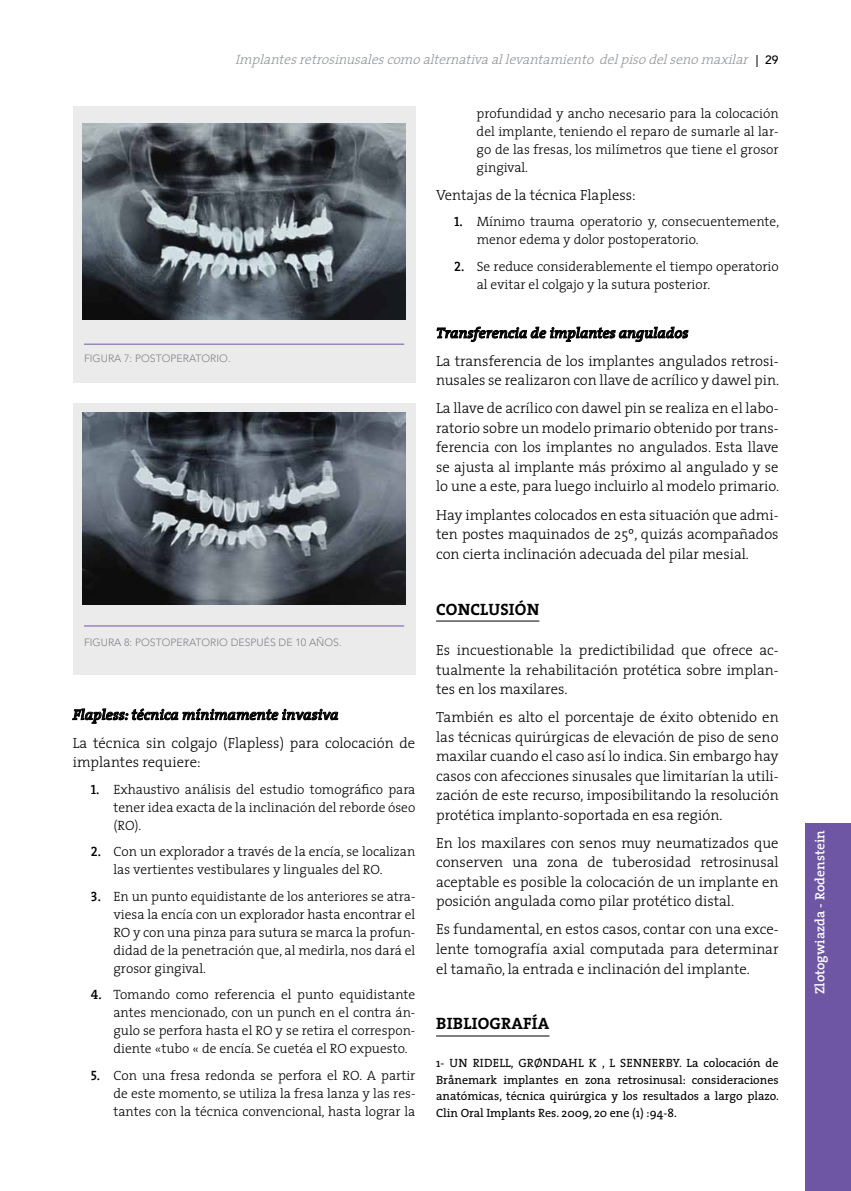
<style>
.page{position:relative;width:851px;height:1191px;background:#fff}
.page>*{position:absolute;margin:0;border:0;box-sizing:border-box;transform-origin:0 0}
.t1{font:700 16.5px "The Serif";letter-spacing:.015em;color:#000}
.t2{font:300 14.7px/19.5px "The Serif";color:#000;text-align:justify}
.t3{font:italic 600 14.7px "The Serif";color:#000}
.t4{font:300 13.5px/18px "The Serif";color:#000;text-align:justify}
.t5{font:italic 300 13.5px "The Serif";color:#939598}
.t6{font:600 13.5px "The Serif";color:#fff}
.t7{font:12px/16.5px "The Serif";color:#000;text-align:justify}
.t8{font:300 10.5px "Avenir LT Std";color:#808285}
.s1{font-family:"Avenir LT Std";font-weight:500;font-style:normal;font-size:12px;color:#000}
.s2{font-family:"The Serif Semi Bold Caps";font-weight:400}
</style>
<div class="page">
<div style="left:805px;top:823px;width:45px;height:368px;background:#6f56a4"></div>
<div style="left:73px;top:106px;width:342px;height:277px;background:#ebebec"></div>
<div style="left:73px;top:403px;width:342px;height:272px;background:#ebebec"></div>
<svg style="left:72px;top:708px;width:266px;height:16px"></svg>
<hr style="left:436px;top:621px;width:103px;height:1px;background:#000">
<hr style="left:436px;top:1035px;width:113px;height:1px;background:#000">
<svg style="left:436px;top:326px;width:252px;height:16px"></svg>
<img style="left:82px;top:123px;width:324px;height:196px">
<hr style="left:84px;top:344px;width:320px;height:1px;background:#6f56a4">
<hr style="left:84px;top:625px;width:320px;height:1px;background:#6f56a4">
<img style="left:82px;top:413px;width:324px;height:192px">
<p class="t5" style="left:235px;top:49px;width:545px">Implantesretrosinusalescomoalternativaallevantamiento delpisodelsenomaxilar <span class="s1">| 2 9</span></p>
<p class="t8" style="left:84px;top:352px;width:66px">FIGURA 7: POSTO</p>
<p class="t8" style="left:170px;top:352px;width:14px">PERATORIO</p>
<p class="t8" style="left:228px;top:352px;width:4px">.</p>
<p class="t8" style="left:84px;top:636px;width:13px">FIGURA</p>
<p class="t8" style="left:124px;top:636px;width:219px">8: POSTOPERATORIO DESPUÉS DE 10 AÑOS.</p>
<p class="t3" style="left:73px;top:702px;width:267px">Flapless: técnica mínimamente invasiva</p>
<p class="t2" style="left:73px;top:732px;width:344px">La técnica sin colgajo (Flapless) para colocación de implantes requiere:</p>
<p class="t4" style="left:113px;top:779px;width:303px;text-indent:-23px"><span class="s2">1.</span> Exhaustivo análisis del estudio tomográfico para tener idea exacta de la inclinación del reborde óseo (RO).</p>
<p class="t4" style="left:113px;top:842px;width:303px;text-indent:-23px"><span class="s2">2.</span> Con un explorador a través de la encía, se localizan las vertientes vestibulares y linguales del RO.</p>
<p class="t4" style="left:113px;top:886px;width:303px;text-indent:-23px"><span class="s2">3.</span> En un punto equidistante de los anteriores se atra&shy;viesa la encía con un explorador hasta encontrar el RO y con una pinza para sutura se marca la profun&shy;didad de la penetración que, al medirla, nos dará el grosor gingival.</p>
<p class="t4" style="left:113px;top:985px;width:303px;text-indent:-23px"><span class="s2">4.</span> Tomando como referencia el punto equidistante antes mencionado, con un punch en el contra án&shy;gulo se perfora hasta el RO y se retira el correspon&shy;diente «tubo « de encía. Se cuetéa el RO expuesto.</p>
<p class="t4" style="left:113px;top:1065px;width:303px;text-indent:-23px"><span class="s2">5.</span> Con una fresa redonda se perfora el RO. A partir de este momento, se utiliza la fresa lanza y las res&shy;tantes con la técnica convencional, hasta lograr la</p>
<p class="t4" style="left:476px;top:103px;width:303px">profundidad y ancho necesario para la colocación del implante, teniendo el reparo de sumarle al lar&shy;go de las fresas, los milímetros que tiene el grosor gingival.</p>
<p class="t2" style="left:436px;top:184px;width:201px">Ventajas de la técnica Flapless:</p>
<p class="t4" style="left:476px;top:212px;width:304px;text-indent:-23px"><span class="s2">1.</span> Mínimo trauma operatorio y, consecuentemente, menor edema y dolor postoperatorio.</p>
<p class="t4" style="left:476px;top:256px;width:303px;text-indent:-23px"><span class="s2">2.</span> Se reduce considerablemente el tiempo operatorio al evitar el colgajo y la sutura posterior.</p>
<p class="t3" style="left:436px;top:321px;width:254px">Transferencia de implantes angulados</p>
<p class="t2" style="left:436px;top:351px;width:344px">La transferencia de los implantes angulados retrosi&shy;nusales se realizaron con llave de acrílico y dawel pin.</p>
<p class="t2" style="left:436px;top:398px;width:344px">La llave de acrílico con dawel pin se realiza en el labo&shy;ratorio sobre un modelo primario obtenido por trans&shy;ferencia con los implantes no angulados. Esta llave se ajusta al implante más próximo al angulado y se lo une a este, para luego incluirlo al modelo primario.</p>
<p class="t2" style="left:436px;top:504px;width:344px">Hay implantes colocados en esta situación que admi&shy;ten postes maquinados de 25º, quizás acompañados con cierta inclinación adecuada del pilar mesial.</p>
<p class="t1" style="left:436px;top:595px;width:21px">CONCLUSIÓN</p>
<p class="t2" style="left:436px;top:640px;width:344px">Es incuestionable la predictibilidad que ofrece ac&shy;tualmente la rehabilitación protética sobre implan&shy;tes en los maxilares.</p>
<p class="t2" style="left:436px;top:707px;width:344px">También es alto el porcentaje de éxito obtenido en las técnicas quirúrgicas de elevación de piso de seno maxilar cuando el caso así lo indica. Sin embargo hay casos con afecciones sinusales que limitarían la utili&shy;zación de este recurso, imposibilitando la resolución protética implanto-soportada en esa región.</p>
<p class="t2" style="left:436px;top:832px;width:344px">En los maxilares con senos muy neumatizados que conserven una zona de tuberosidad retrosinusal aceptable es posible la colocación de un implante en posición angulada como pilar protético distal.</p>
<p class="t2" style="left:436px;top:919px;width:344px">Es fundamental, en estos casos, contar con una exce&shy;lente tomografía axial computada para determinar el tamaño, la entrada e inclinación del implante.</p>
<p class="t1" style="left:436px;top:1010px;width:76px">BIBLIOGRAF</p>
<p class="t1" style="left:532px;top:1010px;width:17px">ÍA</p>
<p class="t7" style="left:436px;top:1054px;width:51px">1- Un Ridell</p>
<p class="t7" style="left:511px;top:1054px;width:41px">, Grøndahl</p>
<p class="t7" style="left:589px;top:1054px;width:47px">K , L Sennerby</p>
<p class="t7" style="left:436px;top:1054px;width:344px;text-indent:243px">. La colocación de Brånemark implantes en zona retrosinusal: consideraciones anatómicas, técnica quirúrgica y los resultados a largo plazo.<br>Clin Oral Implants Res. 2009, 20 ene (1) :94-8.</p>
<p class="t6" style="left:808px;top:994px;width:165px;rotate:-90deg">Zlotogwiazda - Rodenstein</p>
</div>
